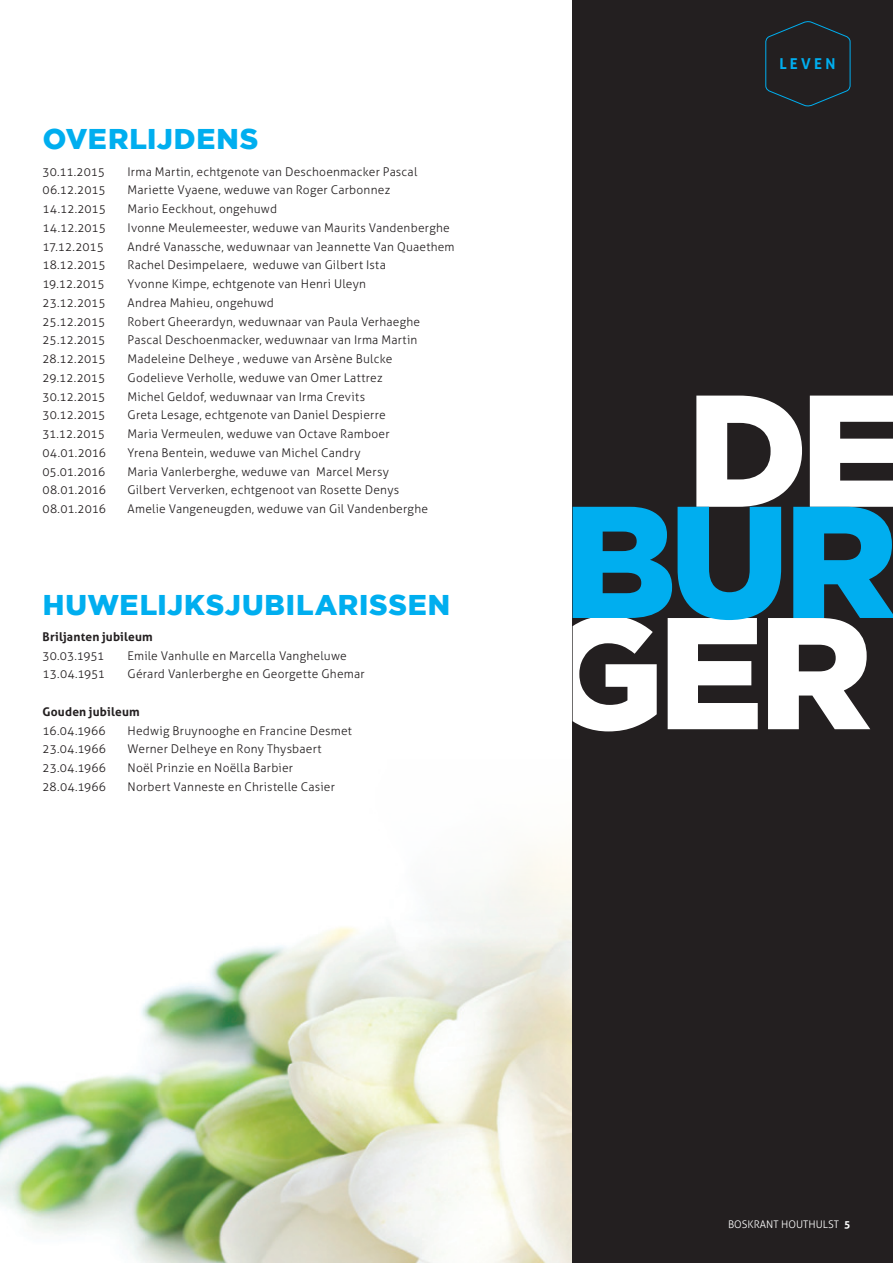
<style>
.page{position:relative;width:893px;height:1263px;background:#fff}
.page>*{position:absolute;margin:0;border:0;box-sizing:border-box;transform-origin:0 0}
.t1{font:900 28.5px "Gotham";letter-spacing:.02em;color:#00aeef}
.t2{font:700 15px "Aller";letter-spacing:.215em;color:#00aeef}
.t3{font:300 12px "Aller";letter-spacing:.015em;color:#231f20}
.t4{font:700 12px "Aller";letter-spacing:.015em;color:#231f20}
.t5{font:300 10.5px "Aller";color:#fff}
.s1{font-weight:700}
</style>
<div class="page">
<img style="left:0;top:744px;width:573px;height:519px">
<div style="left:573px;top:0;width:320px;height:1263px;background:#231f20"></div>
<svg style="left:573px;top:396px;width:320px;height:335px"></svg>
<svg style="left:765px;top:21px;width:86px;height:86px"></svg>
<h1 class="t1" style="left:43px;top:123px;width:21px">OVERLIJDEN</h1>
<h1 class="t1" style="left:240px;top:123px;width:20px">S</h1>
<p class="t3" style="left:43px;top:164px;width:64px">30.11.2015</p>
<p class="t3" style="left:128px;top:164px;width:291px">Irma Martin, echtgenote van Deschoenmacker Pascal</p>
<p class="t3" style="left:43px;top:183px;width:65px">06.12.2015</p>
<p class="t3" style="left:128px;top:183px;width:264px">Mariette Vyaene, weduwe van Roger Carbonnez</p>
<p class="t3" style="left:43px;top:202px;width:65px">14.12.2015</p>
<p class="t3" style="left:128px;top:202px;width:151px">Mario Eeckhout, ongehuwd</p>
<p class="t3" style="left:43px;top:220px;width:65px">14.12.2015</p>
<p class="t3" style="left:128px;top:220px;width:324px">Ivonne Meulemeester, weduwe van Maurits Vandenberghe</p>
<p class="t3" style="left:43px;top:239px;width:63px">17.12.2015</p>
<p class="t3" style="left:128px;top:239px;width:329px">André Vanassche, weduwnaar van Jeannette Van Quaethem</p>
<p class="t3" style="left:43px;top:258px;width:65px">18.12.2015</p>
<p class="t3" style="left:128px;top:258px;width:260px">Rachel Desimpelaere, weduwe van Gilbert Ista</p>
<p class="t3" style="left:43px;top:277px;width:64px">19.12.2015</p>
<p class="t3" style="left:128px;top:277px;width:240px">Yvonne Kimpe, echtgenote van Henri Uleyn</p>
<p class="t3" style="left:43px;top:295px;width:65px">23.12.2015</p>
<p class="t3" style="left:128px;top:295px;width:148px">Andrea Mahieu, ongehuwd</p>
<p class="t3" style="left:43px;top:314px;width:64px">25.12.2015</p>
<p class="t3" style="left:128px;top:314px;width:294px">Robert Gheerardyn, weduwnaar van Paula Verhaeghe</p>
<p class="t3" style="left:43px;top:333px;width:64px">25.12.2015</p>
<p class="t3" style="left:128px;top:333px;width:291px">Pascal Deschoenmacker, weduwnaar van Irma Martin</p>
<p class="t3" style="left:43px;top:352px;width:65px">28.12.2015</p>
<p class="t3" style="left:128px;top:352px;width:266px">Madeleine Delheye , weduwe van Arsène Bulcke</p>
<p class="t3" style="left:43px;top:370px;width:64px">29.12.2015</p>
<p class="t3" style="left:128px;top:370px;width:257px">Godelieve Verholle, weduwe van Omer Lattrez</p>
<p class="t3" style="left:43px;top:389px;width:65px">30.12.2015</p>
<p class="t3" style="left:128px;top:389px;width:239px">Michel Geldof, weduwnaar van Irma Crevits</p>
<p class="t3" style="left:43px;top:408px;width:64px">30.12.2015</p>
<p class="t3" style="left:128px;top:408px;width:260px">Greta Lesage, echtgenote van Daniel Despierre</p>
<p class="t3" style="left:43px;top:427px;width:64px">31.12.2015</p>
<p class="t3" style="left:128px;top:427px;width:264px">Maria Vermeulen, weduwe van Octave Ramboer</p>
<p class="t3" style="left:43px;top:445px;width:65px">04.01.2016</p>
<p class="t3" style="left:128px;top:445px;width:234px">Yrena Bentein, weduwe van Michel Candry</p>
<p class="t3" style="left:43px;top:464px;width:64px">05.01.2016</p>
<p class="t3" style="left:128px;top:464px;width:263px">Maria Vanlerberghe, weduwe van Marcel Mersy</p>
<p class="t3" style="left:43px;top:483px;width:65px">08.01.2016</p>
<p class="t3" style="left:128px;top:483px;width:273px">Gilbert Ververken, echtgenoot van Rosette Denys</p>
<p class="t3" style="left:43px;top:502px;width:65px">08.01.2016</p>
<p class="t3" style="left:128px;top:502px;width:302px">Amelie Vangeneugden, weduwe van Gil Vandenberghe</p>
<h1 class="t1" style="left:43px;top:588px;width:21px">HUWELIJ</h1>
<h1 class="t1" style="left:184px;top:588px;width:60px">KSJUBILARI</h1>
<h1 class="t1" style="left:369px;top:588px;width:59px">SSEN</h1>
<p class="t4" style="left:43px;top:629px;width:112px">Briljanten jubileum</p>
<p class="t3" style="left:43px;top:648px;width:63px">30.03.1951</p>
<p class="t3" style="left:128px;top:648px;width:221px">Emile Vanhulle en Marcella Vangheluwe</p>
<p class="t3" style="left:43px;top:667px;width:64px">13.04.1951</p>
<p class="t3" style="left:128px;top:667px;width:239px">Gérard Vanlerberghe en Georgette Ghemar</p>
<p class="t4" style="left:43px;top:704px;width:99px">Gouden jubileum</p>
<p class="t3" style="left:43px;top:723px;width:65px">16.04.1966</p>
<p class="t3" style="left:128px;top:723px;width:226px">Hedwig Bruynooghe en Francine Desmet</p>
<p class="t3" style="left:43px;top:742px;width:65px">23.04.1966</p>
<p class="t3" style="left:128px;top:742px;width:196px">Werner Delheye en Rony Thysbaert</p>
<p class="t3" style="left:43px;top:760px;width:65px">23.04.1966</p>
<p class="t3" style="left:128px;top:760px;width:167px">Noël Prinzie en Noëlla Barbier</p>
<p class="t3" style="left:43px;top:779px;width:65px">28.04.1966</p>
<p class="t3" style="left:128px;top:779px;width:209px">Norbert Vanneste en Christelle Casier</p>
<p class="t2" style="left:779px;top:55px;width:58px">LEVEN</p>
<p class="t5" style="left:728px;top:1218px;width:124px">BOSKRANT HOUTHULST <span class="s1">5</span></p>
</div>
